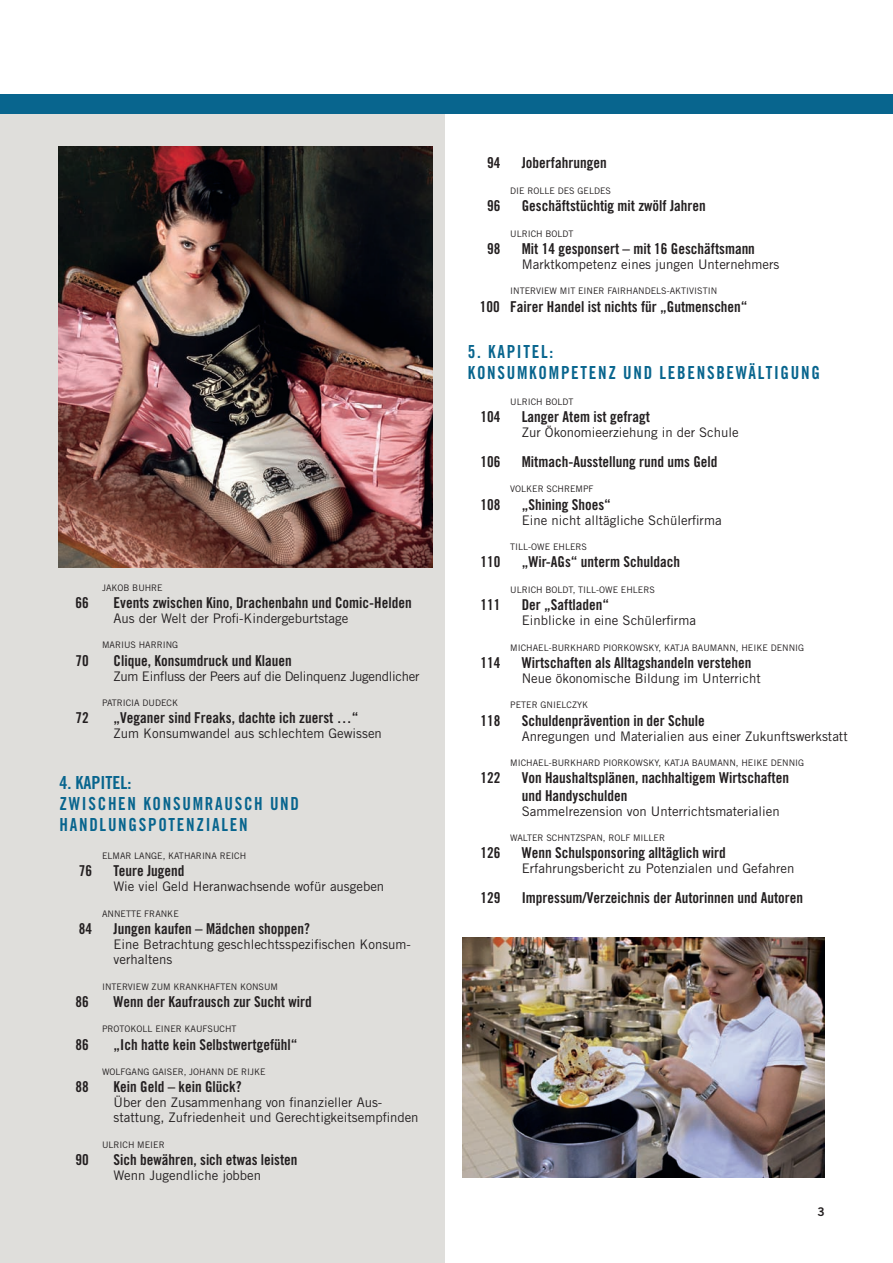
<style>
.page{position:relative;width:893px;height:1263px;background:#fff}
.page>*{position:absolute;margin:0;border:0;box-sizing:border-box;transform-origin:0 0}
.t1{font:18px/21px "Trade Gothic LT Std Bd Cn 20";letter-spacing:.1em;color:#08658e}
.t2{font:18px/21px "Trade Gothic LT Std Bd Cn 20";letter-spacing:.1em;color:#08658e;scale:.95 1}
.t3{font:15px/17.2px "Trade Gothic LT Std Bd Cn 20";color:#231f20}
.t4{font:13.2px/15px "Trade Gothic LT Std";color:#231f20}
.t5{font:13.2px "Trade Gothic LT Std";letter-spacing:-.025em;color:#231f20}
.t6{font:12px "Trade Gothic LT Std Bd 2";color:#231f20}
.t7{font:9px "Trade Gothic LT Std";color:#231f20}
</style>
<div class="page">
<div style="left:0;top:112px;width:444px;height:1151px;background:#dfdedb"></div>
<div style="left:0;top:94px;width:893px;height:19px;background:#08658e"></div>
<img style="left:59px;top:146px;width:374px;height:421px">
<img style="left:463px;top:937px;width:362px;height:241px">
<p class="t7" style="left:102px;top:582px;width:62px">JAKOB BUHRE</p>
<p class="t3" style="left:76px;top:594px;width:15px">66</p>
<p class="t3" style="left:114px;top:594px;width:300px">Events zwischen Kino, Drachenbahn und Comic-Helden</p>
<p class="t4" style="left:114px;top:610px;width:236px">Aus der Welt der Profi-Kindergeburtstage</p>
<p class="t7" style="left:102px;top:640px;width:78px">MARIUS HARRING</p>
<p class="t3" style="left:76px;top:651px;width:15px">70</p>
<p class="t3" style="left:114px;top:651px;width:180px">Clique, Konsumdruck und Klauen</p>
<p class="t5" style="left:114px;top:668px;width:307px">Zum Einfluss der Peers auf die Delinquenz Jugendlicher</p>
<p class="t7" style="left:102px;top:697px;width:77px">PATRICIA DUDECK</p>
<p class="t3" style="left:76px;top:709px;width:15px">72</p>
<p class="t3" style="left:114px;top:709px;width:246px">„Veganer sind Freaks, dachte ich zuerst …“</p>
<p class="t4" style="left:114px;top:726px;width:270px">Zum Konsumwandel aus schlechtem Gewissen</p>
<p class="t1" style="left:60px;top:772px;width:241px">4. KAPITEL:<br>ZWISCHEN KONSUMRAUSCH UND<br>HANDLUNGSPOTENZIALEN</p>
<p class="t7" style="left:102px;top:850px;width:146px">ELMAR LANGE, KATHARINA REICH</p>
<p class="t3" style="left:79px;top:862px;width:15px">76</p>
<p class="t3" style="left:114px;top:862px;width:73px">Teure Jugend</p>
<p class="t4" style="left:114px;top:879px;width:272px">Wie viel Geld Heranwachsende wofür ausgeben</p>
<p class="t7" style="left:102px;top:908px;width:78px">ANNETTE FRANKE</p>
<p class="t3" style="left:79px;top:920px;width:15px">84</p>
<p class="t3" style="left:114px;top:920px;width:198px">Jungen kaufen – Mädchen shoppen?</p>
<p class="t4" style="left:114px;top:937px;width:299px">Eine Betrachtung geschlechtsspezifischen Konsum&shy;verhaltens</p>
<p class="t7" style="left:102px;top:981px;width:178px">INTERVIEW ZUM KRANKHAFTEN KONSUM</p>
<p class="t3" style="left:76px;top:993px;width:15px">86</p>
<p class="t3" style="left:114px;top:993px;width:200px">Wenn der Kaufrausch zur Sucht wird</p>
<p class="t7" style="left:102px;top:1024px;width:136px">PROTOKOLL EINER KAUFSUCHT</p>
<p class="t3" style="left:76px;top:1035px;width:15px">86</p>
<p class="t3" style="left:114px;top:1035px;width:186px">„Ich hatte kein Selbstwertgefühl“</p>
<p class="t7" style="left:102px;top:1066px;width:165px">WOLFGANG GAISER, JOHANN DE RIJKE</p>
<p class="t3" style="left:76px;top:1078px;width:15px">88</p>
<p class="t3" style="left:114px;top:1078px;width:130px">Kein Geld – kein Glück?</p>
<p class="t4" style="left:114px;top:1095px;width:307px">Über den Zusammenhang von finanzieller Aus&shy;stattung, Zufriedenheit und Gerechtigkeitsempfinden</p>
<p class="t7" style="left:102px;top:1139px;width:64px">ULRICH MEIER</p>
<p class="t3" style="left:76px;top:1151px;width:15px">90</p>
<p class="t3" style="left:114px;top:1151px;width:186px">Sich bewähren, sich etwas leisten</p>
<p class="t4" style="left:114px;top:1168px;width:149px">Wenn Jugendliche jobben</p>
<p class="t3" style="left:487px;top:154px;width:15px">94</p>
<p class="t3" style="left:522px;top:154px;width:86px">Joberfahrungen</p>
<p class="t7" style="left:510px;top:185px;width:102px">DIE ROLLE DES GELDES</p>
<p class="t3" style="left:487px;top:197px;width:15px">96</p>
<p class="t3" style="left:522px;top:197px;width:186px">Geschäftstüchtig mit zwölf Jahren</p>
<p class="t7" style="left:510px;top:228px;width:65px">ULRICH BOLDT</p>
<p class="t3" style="left:487px;top:240px;width:15px">98</p>
<p class="t3" style="left:522px;top:240px;width:235px">Mit 14 gesponsert – mit 16 Geschäftsmann</p>
<p class="t4" style="left:522px;top:256px;width:259px">Marktkompetenz eines jungen Unternehmers</p>
<p class="t7" style="left:510px;top:286px;width:208px">INTERVIEW MIT EINER FAIRHANDELS-AKTIVISTIN</p>
<p class="t3" style="left:480px;top:298px;width:269px">100 Fairer Handel ist nichts für „Gutmenschen“</p>
<p class="t2" style="left:468px;top:341px;width:372px">5. KAPITEL:<br>KONSUMKOMPETENZ UND LEBENSBEWÄLTIGUNG</p>
<p class="t7" style="left:510px;top:396px;width:65px">ULRICH BOLDT</p>
<p class="t3" style="left:481px;top:408px;width:21px">104</p>
<p class="t3" style="left:522px;top:408px;width:130px">Langer Atem ist gefragt</p>
<p class="t4" style="left:522px;top:424px;width:219px">Zur Ökonomieerziehung in der Schule</p>
<p class="t3" style="left:481px;top:453px;width:21px">106</p>
<p class="t3" style="left:522px;top:453px;width:197px">Mitmach-Ausstellung rund ums Geld</p>
<p class="t7" style="left:510px;top:484px;width:85px">VOLKER SCHREMPF</p>
<p class="t3" style="left:481px;top:496px;width:21px">108</p>
<p class="t3" style="left:522px;top:496px;width:91px">„Shining Shoes“</p>
<p class="t4" style="left:522px;top:512px;width:201px">Eine nicht alltägliche Schülerfirma</p>
<p class="t7" style="left:510px;top:541px;width:78px">TILL-OWE EHLERS</p>
<p class="t3" style="left:481px;top:553px;width:21px">110</p>
<p class="t3" style="left:522px;top:553px;width:160px">„Wir-AGs“ unterm Schuldach</p>
<p class="t7" style="left:510px;top:584px;width:146px">ULRICH BOLDT, TILL-OWE EHLERS</p>
<p class="t3" style="left:481px;top:596px;width:21px">111</p>
<p class="t3" style="left:522px;top:596px;width:89px">Der „Saftladen“</p>
<p class="t4" style="left:522px;top:613px;width:176px">Einblicke in eine Schülerfirma</p>
<p class="t7" style="left:510px;top:642px;width:295px">MICHAEL-BURKHARD PIORKOWSKY, KATJA BAUMANN, HEIKE DENNIG</p>
<p class="t3" style="left:481px;top:654px;width:21px">114</p>
<p class="t3" style="left:522px;top:654px;width:231px">Wirtschaften als Alltagshandeln verstehen</p>
<p class="t4" style="left:522px;top:670px;width:241px">Neue ökonomische Bildung im Unterricht</p>
<p class="t7" style="left:510px;top:700px;width:79px">PETER GNIELCZYK</p>
<p class="t3" style="left:481px;top:712px;width:21px">118</p>
<p class="t3" style="left:522px;top:712px;width:185px">Schuldenprävention in der Schule</p>
<p class="t4" style="left:522px;top:728px;width:327px">Anregungen und Materialien aus einer Zukunftswerkstatt</p>
<p class="t7" style="left:510px;top:757px;width:295px">MICHAEL-BURKHARD PIORKOWSKY, KATJA BAUMANN, HEIKE DENNIG</p>
<p class="t3" style="left:481px;top:769px;width:21px">122</p>
<p class="t3" style="left:522px;top:769px;width:269px">Von Haushaltsplänen, nachhaltigem Wirtschaften und Handyschulden</p>
<p class="t4" style="left:522px;top:803px;width:260px">Sammelrezension von Unterrichtsmaterialien</p>
<p class="t7" style="left:510px;top:832px;width:156px">WALTER SCHNTZSPAN, ROLF MILLER</p>
<p class="t3" style="left:481px;top:844px;width:21px">126</p>
<p class="t3" style="left:522px;top:844px;width:206px">Wenn Schulsponsoring alltäglich wird</p>
<p class="t4" style="left:522px;top:861px;width:274px">Erfahrungsbericht zu Potenzialen und Gefahren</p>
<p class="t3" style="left:481px;top:889px;width:21px">129</p>
<p class="t3" style="left:522px;top:889px;width:283px">Impressum/Verzeichnis der Autorinnen und Autoren</p>
<p class="t6" style="left:818px;top:1205px;width:9px">3</p>
</div>
